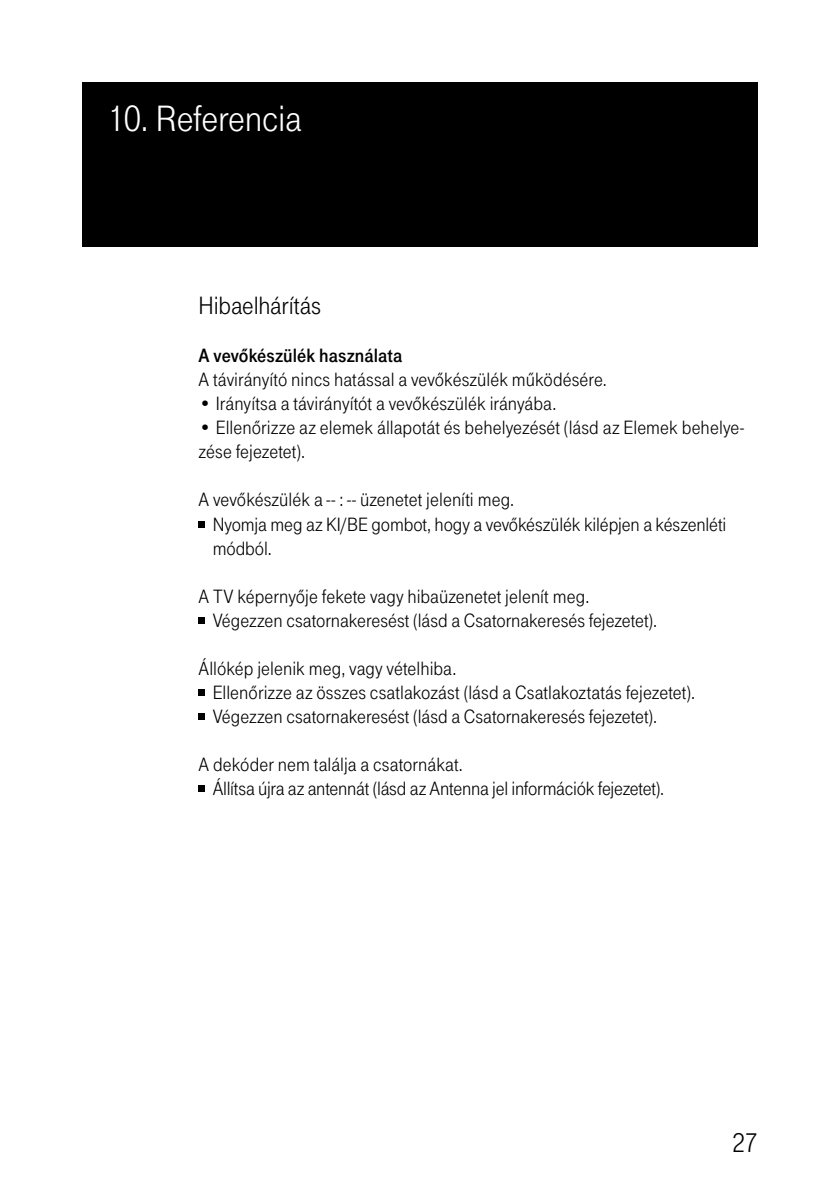
<style>
.page{position:relative;width:840px;height:1191px;background:#fff}
.page>*{position:absolute;margin:0;border:0;box-sizing:border-box;transform-origin:0 0}
.t1{font:38px "Tele Grotesk H Norm";letter-spacing:-.01em;color:#fff}
.t2{font:28px "Tele Grotesk H Norm";color:#000}
.t3{font:26px "Tele Grotesk H Norm";letter-spacing:-.005em;color:#000}
.t4{font:20px/24px "Tele Grotesk H Norm";color:#000}
.t5{font:20px "Tele Grotesk H Fett";letter-spacing:.005em;color:#000}
</style>
<div class="page">
<div style="left:198px;top:521px;width:7px;height:6px;background:#000"></div>
<div style="left:198px;top:617px;width:7px;height:6px;background:#000"></div>
<div style="left:198px;top:689px;width:7px;height:6px;background:#000"></div>
<div style="left:198px;top:713px;width:7px;height:6px;background:#000"></div>
<div style="left:198px;top:785px;width:7px;height:6px;background:#000"></div>
<div style="left:82px;top:82px;width:675px;height:165px;background:#000"></div>
<h1 class="t1" style="left:108px;top:97px;width:195px">10. Referencia</h1>
<h3 class="t3" style="left:198px;top:291px;width:124px">Hibaelhárítás</h3>
<p class="t5" style="left:198px;top:344px;width:205px">A vevôkészülék használata</p>
<p class="t4" style="left:198px;top:368px;width:409px">A távirányító nincs hatással a vevôkészülék mûködésére.</p>
<p class="t4" style="left:198px;top:392px;width:359px">• Irányítsa a távirányítót a vevôkészülék irányába.</p>
<p class="t4" style="left:198px;top:416px;width:546px">• Ellenôrizze az elemek állapotát és behelyezését (lásd az Elemek behelye&shy;zése fejezetet).</p>
<p class="t4" style="left:212px;top:488px;width:515px;text-indent:-14px">A vevôkészülék a -- : -- üzenetet jeleníti meg.<br>Nyomja meg az KI/BE gombot, hogy a vevôkészülék kilépjen a készenléti módból.</p>
<p class="t4" style="left:212px;top:584px;width:445px;text-indent:-14px">A TV képernyôje fekete vagy hibaüzenetet jelenít meg.<br>Végezzen csatornakeresést (lásd a Csatornakeresés fejezetet).</p>
<p class="t4" style="left:212px;top:656px;width:483px;text-indent:-14px">Állókép jelenik meg, vagy vételhiba.<br>Ellenôrizze az összes csatlakozást (lásd a Csatlakoztatás fejezetet).<br>Végezzen csatornakeresést (lásd a Csatornakeresés fejezetet).</p>
<p class="t4" style="left:212px;top:752px;width:452px;text-indent:-14px">A dekóder nem találja a csatornákat.<br>Állítsa újra az antennát (lásd az Antenna jel információk fejezetet).</p>
<h2 class="t2" style="left:731px;top:1126px;width:27px">27</h2>
</div>
